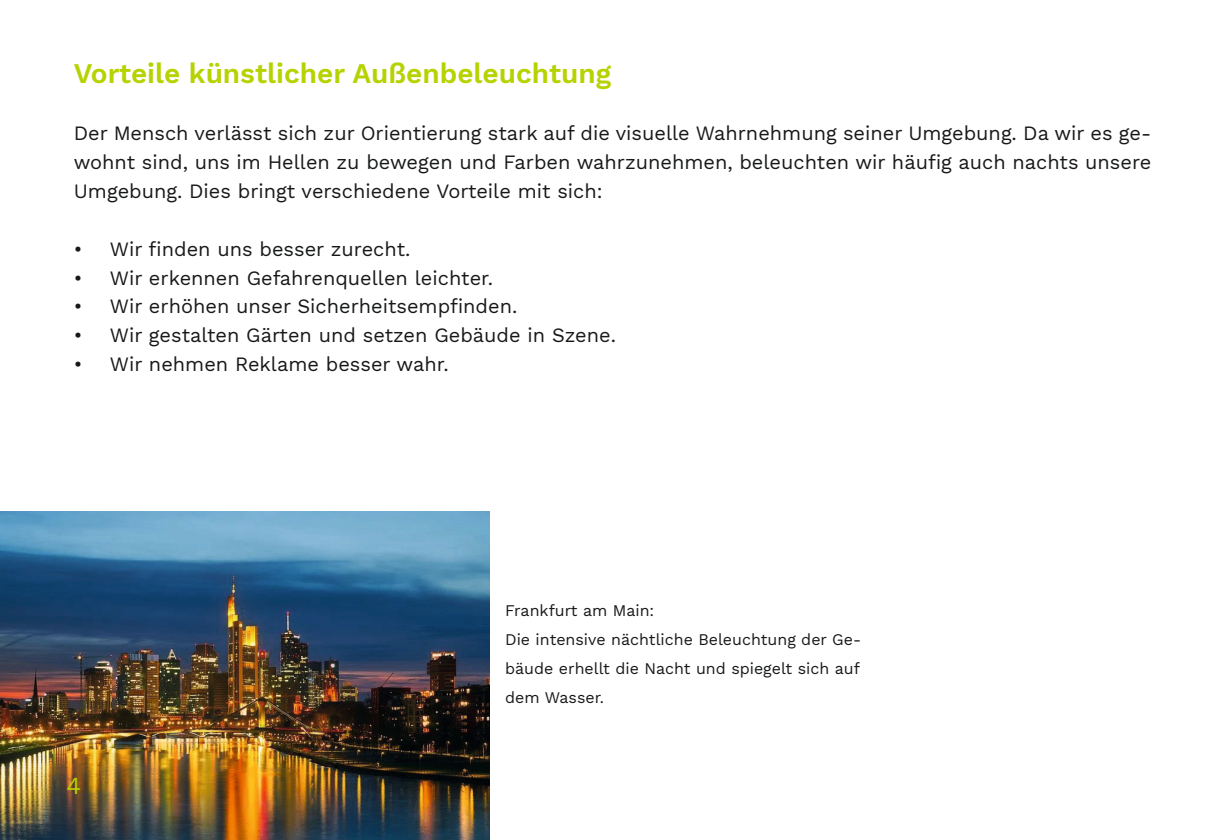
<style>
.page{position:relative;width:1208px;height:840px;background:#fff}
.page>*{position:absolute;margin:0;border:0;box-sizing:border-box;transform-origin:0 0}
.t1{font:600 28px "Work Sans";color:#b6d200}
.t2{font:24px "Work Sans";color:#b6d200}
.t3{font:20px/28.8px "Work Sans";color:#171818;text-align:justify}
.t4{font:16px/28.8px "Work Sans";color:#171818}
</style>
<div class="page">
<img style="left:0;top:511px;width:489px;height:327px">
<h1 class="t1" style="left:74px;top:52px;width:539px">Vorteile künstlicher Außenbeleuchtung</h1>
<p class="t3" style="left:74px;top:118px;width:1079px">Der Mensch verlässt sich zur Orientierung stark auf die visuelle Wahrnehmung seiner Umgebung. Da wir es ge&shy;wohnt sind, uns im Hellen zu bewegen und Farben wahrzunehmen, beleuchten wir häufig auch nachts unsere Umgebung. Dies bringt verschiedene Vorteile mit sich:</p>
<p class="t3" style="left:74px;top:234px;width:338px">• Wir finden uns besser zurecht.</p>
<p class="t3" style="left:74px;top:262px;width:421px">• Wir erkennen Gefahrenquellen leichter.</p>
<p class="t3" style="left:74px;top:291px;width:445px">• Wir erhöhen unser Sicherheitsempfinden.</p>
<p class="t3" style="left:74px;top:320px;width:543px">• Wir gestalten Gärten und setzen Gebäude in Szene.</p>
<p class="t3" style="left:74px;top:349px;width:376px">• Wir nehmen Reklame besser wahr.</p>
<p class="t2" style="left:66px;top:767px;width:16px">4</p>
<p class="t4" style="left:505px;top:595px;width:357px">Frankfurt am Main:<br>Die intensive nächtliche Beleuchtung der Ge&shy;bäude erhellt die Nacht und spiegelt sich auf dem Wasser.</p>
</div>
